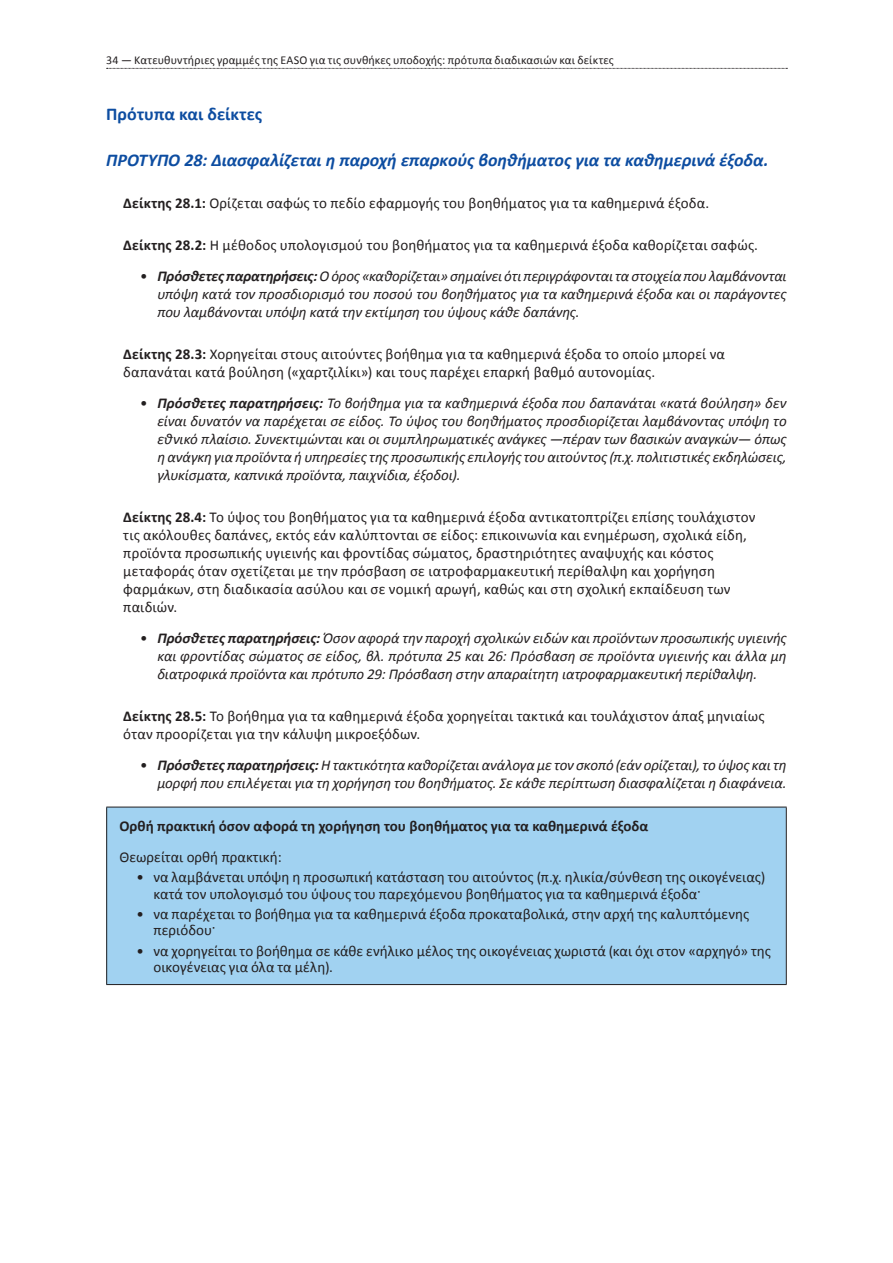
<style>
.page{position:relative;width:893px;height:1263px;background:#fff}
.page>*{position:absolute;margin:0;border:0;box-sizing:border-box;transform-origin:0 0}
.T3_NN{font:italic 700 18px "Calibri";letter-spacing:-.005em;color:#0d4da1}
.T3_NN-2{font:700 18px "Calibri";color:#0d4da1}
.T4{font:15px/18px "Calibri";letter-spacing:.005em;color:#231f20}
.t1{font:italic 15px/18px "Calibri";letter-spacing:-.01em;color:#231f20;text-align:justify}
.table_body_text{font:700 15px "Calibri";color:#231f20}
.table_body_text-2{font:15px "Calibri";color:#231f20}
.t2{font:12px "Calibri";letter-spacing:.01em;color:#231f20}
.s1{font-weight:700}
.s2{font-style:normal}
</style>
<div class="page">
<svg style="left:107px;top:68px;width:680px;height:1px"></svg>
<div style="left:107px;top:807px;width:679px;height:177px;background:#a1d2f1"></div>
<hr style="left:106px;top:807px;width:681px;height:1px;background:#231f20">
<hr style="left:106px;top:807px;width:1px;height:177px;background:#231f20">
<hr style="left:786px;top:807px;width:1px;height:177px;background:#231f20">
<hr style="left:106px;top:984px;width:681px;height:1px;background:#231f20">
<p class="t2" style="left:106px;top:52px;width:509px">34 — Κατευθυντήριες γραμμές της EASO για τις συνθήκες υποδοχής: πρότυπα διαδικασιών και δείκτες</p>
<p class="T3_NN-2" style="left:106px;top:102px;width:157px">Πρότυπα και δείκτες</p>
<p class="T3_NN" style="left:106px;top:148px;width:664px">ΠΡΟΤΥΠΟ 28: Διασφαλίζεται η παροχή επαρκούς βοηθήματος για τα καθημερινά έξοδα.</p>
<p class="T4" style="left:123px;top:194px;width:587px"><span class="s1">Δείκτης 28.1:</span> Ορίζεται σαφώς το πεδίο εφαρμογής του βοηθήματος για τα καθημερινά έξοδα.</p>
<p class="T4" style="left:123px;top:236px;width:636px"><span class="s1">Δείκτης 28.2:</span> Η μέθοδος υπολογισμού του βοηθήματος για τα καθημερινά έξοδα καθορίζεται σαφώς.</p>
<p class="t1" style="left:157px;top:266px;width:631px;text-indent:-17px"><span class="s2">•</span> <span class="s1">Πρόσθετες παρατηρήσεις:</span>Οόρος «καθορίζεται» σημαίνει ότι περιγράφονται τα στοιχεία που λαμβάνονται υπόψη κατά τον προσδιορισμό του ποσού του βοηθήματος για τα καθημερινά έξοδα και οι παράγοντες που λαμβάνονται υπόψη κατά την εκτίμηση του ύψους κάθε δαπάνης.</p>
<p class="T4" style="left:123px;top:345px;width:603px"><span class="s1">Δείκτης 28.3:</span> Χορηγείται στους αιτούντες βοήθημα για τα καθημερινά έξοδα το οποίο μπορεί να δαπανάται κατά βούληση («χαρτζιλίκι») και τους παρέχει επαρκή βαθμό αυτονομίας.</p>
<p class="t1" style="left:157px;top:393px;width:631px;text-indent:-17px"><span class="s2">•</span> <span class="s1">Πρόσθετες παρατηρήσεις:</span> Το βοήθημα για τα καθημερινά έξοδα που δαπανάται «κατά βούληση» δεν είναι δυνατόν να παρέχεται σε είδος. Το ύψος του βοηθήματος προσδιορίζεται λαμβάνοντας υπόψη το εθνικό πλαίσιο. Συνεκτιμώνται και οι συμπληρωματικές ανάγκες —πέραν των βασικών αναγκών— όπως η ανάγκη για προϊόντα ή υπηρεσίες της προσωπικής επιλογής του αιτούντος (π.χ. πολιτιστικές εκδηλώσεις, γλυκίσματα, καπνικά προϊόντα, παιχνίδια, έξοδοι).</p>
<p class="T4" style="left:123px;top:508px;width:634px"><span class="s1">Δείκτης 28.4:</span> Το ύψος του βοηθήματος για τα καθημερινά έξοδα αντικατοπτρίζει επίσης τουλάχιστον τις ακόλουθες δαπάνες, εκτός εάν καλύπτονται σε είδος: επικοινωνία και ενημέρωση, σχολικά είδη, προϊόντα προσωπικής υγιεινής και φροντίδας σώματος, δραστηριότητες αναψυχής και κόστος μεταφοράς όταν σχετίζεται με την πρόσβαση σε ιατροφαρμακευτική περίθαλψη και χορήγηση φαρμάκων, στη διαδικασία ασύλου και σε νομική αρωγή, καθώς και στη σχολική εκπαίδευση των παιδιών.</p>
<p class="t1" style="left:157px;top:628px;width:631px;text-indent:-17px"><span class="s2">•</span> <span class="s1">Πρόσθετες παρατηρήσεις:</span> Όσον αφορά την παροχή σχολικών ειδών και προϊόντων προσωπικής υγιεινής και φροντίδας σώματος σε είδος, βλ. πρότυπα 25 και 26: Πρόσβαση σε προϊόντα υγιεινής και άλλα μη διατροφικά προϊόντα και πρότυπο 29: Πρόσβαση στην απαραίτητη ιατροφαρμακευτική περίθαλψη.</p>
<p class="T4" style="left:123px;top:707px;width:643px"><span class="s1">Δείκτης 28.5:</span> Το βοήθημα για τα καθημερινά έξοδα χορηγείται τακτικά και τουλάχιστον άπαξ μηνιαίως όταν προορίζεται για την κάλυψη μικροεξόδων.</p>
<p class="t1" style="left:140px;top:755px;width:648px;text-align:right"><span class="s2">•</span> <span class="s1">Πρόσθετες παρατηρήσεις:</span> Η τακτικότητα καθορίζεται ανάλογα με τον σκοπό (εάν ορίζεται), το ύψος και τη μορφή που επιλέγεται για τη χορήγηση του βοηθήματος. Σε κάθε περίπτωση διασφαλίζεται η διαφάνεια.</p>
<p class="table_body_text" style="left:119px;top:816px;width:531px">Ορθή πρακτική όσον αφορά τη χορήγηση του βοηθήματος για τα καθημερινά έξοδα</p>
<p class="table_body_text-2" style="left:119px;top:847px;width:164px">Θεωρείται ορθή πρακτική:</p>
<p class="T4" style="left:153px;top:869px;width:613px;line-height:16.2px;text-indent:-17px">• να λαμβάνεται υπόψη η προσωπική κατάσταση του αιτούντος (π.χ. ηλικία/σύνθεση της οικογένειας) κατά τον υπολογισμό του ύψους του παρεχόμενου βοηθήματος για τα καθημερινά έξοδα·</p>
<p class="T4" style="left:153px;top:906px;width:597px;line-height:16.2px;text-indent:-17px">• να παρέχεται το βοήθημα για τα καθημερινά έξοδα προκαταβολικά, στην αρχή της καλυπτόμενης περιόδου·</p>
<p class="T4" style="left:153px;top:942px;width:619px;line-height:16.2px;text-indent:-17px">• να χορηγείται το βοήθημα σε κάθε ενήλικο μέλος της οικογένειας χωριστά (και όχι στον «αρχηγό» της οικογένειας για όλα τα μέλη).</p>
</div>
